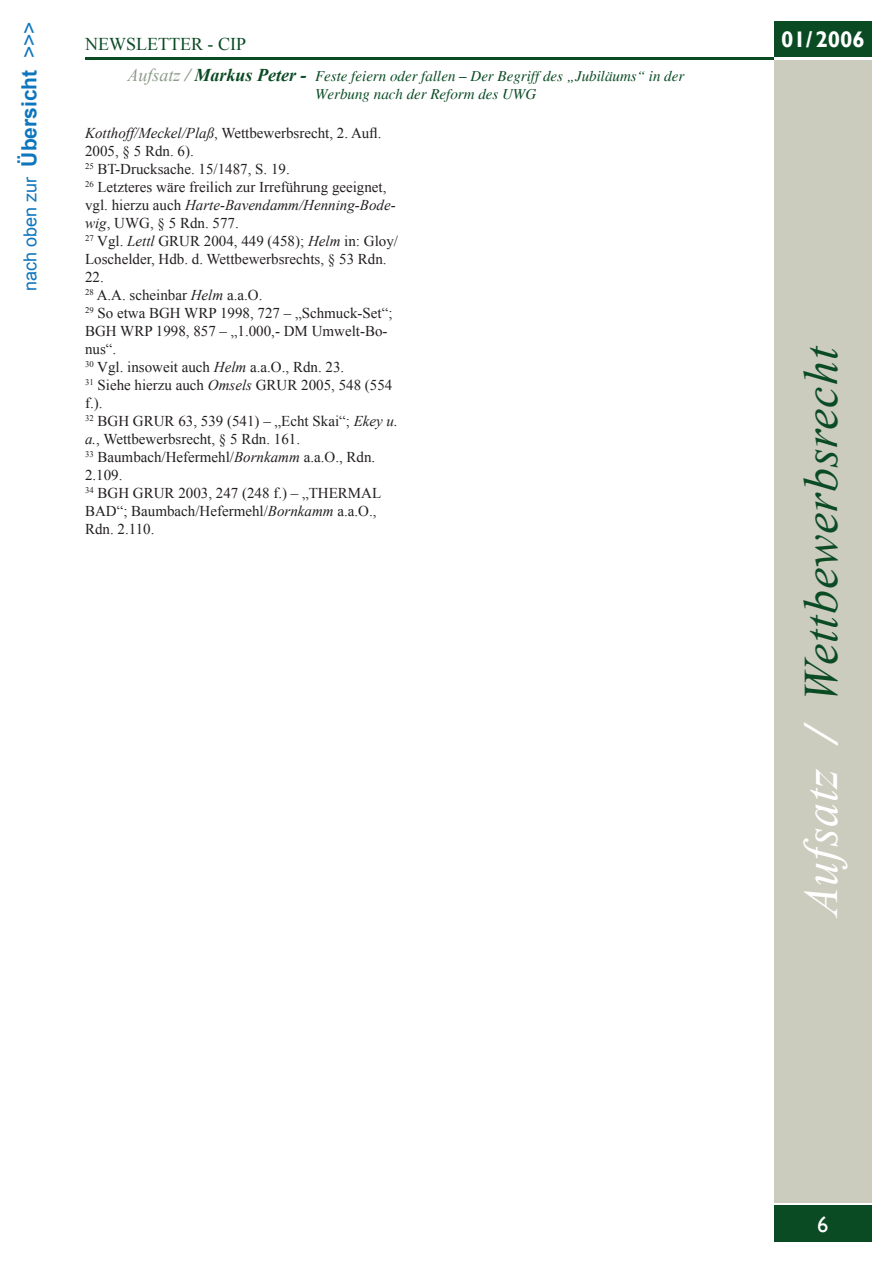
<style>
.page{position:relative;width:893px;height:1263px;background:#fff}
.page>*{position:absolute;margin:0;border:0;box-sizing:border-box;transform-origin:0 0}
.t1{font:italic 48px "Times New Roman";letter-spacing:.02em;color:#0a4b24}
.t2{font:700 22.5px "Gill Sans";color:#fff}
.t3{font:22.5px "Gill Sans";color:#fff}
.t4{font:18px "Arial";color:#0e76bd}
.t5{font:18px "Times New Roman";color:#0a4b24}
.t6{font:15px/18px "Times New Roman";color:#231f20}
.t7{font:italic 15px/18px "Times";color:#0a4b24}
.s1{font-weight:700;font-size:21px}
.s2{font-size:21px}
.s3{font-family:"Times New Roman";font-size:18px;color:#8c9d89}
.s4{font-family:"Times New Roman";font-weight:700;font-size:18px;color:#8c9d89}
.s5{font-family:"Times New Roman";font-weight:700;font-size:18px}
.s6{font-style:italic}
.s7{color:#fff}
.s8{font-weight:700;color:#fff}
</style>
<div class="page">
<div style="left:774px;top:60px;width:98px;height:1143px;background:#cbccbe"></div>
<div style="left:774px;top:21px;width:98px;height:36px;background:#0a4b24"></div>
<div style="left:774px;top:1205px;width:98px;height:37px;background:#0a4b24"></div>
<hr style="left:85px;top:57px;width:689px;height:3px;background:#0a4b24">
<p class="t4" style="left:18px;top:291px;width:271px;rotate:-90deg">nach oben zur <span class="s1">Übersicht</span> <span class="s2">&gt;&gt;&gt;</span></p>
<p class="t5" style="left:85px;top:32px;width:162px">NEWSLETTER - CIP</p>
<p class="t7" style="left:315px;top:67px;width:371px;text-indent:-188px"><span class="s3">Aufsatz</span> <span class="s4">/</span> <span class="s5">Markus Peter -</span> Feste feiern oder fallen – Der Begriff des „Jubiläums“ in der<br>Werbung nach der Reform des UWG</p>
<p class="t6" style="left:85px;top:124px;width:315px"><span class="s6">Kotthoff/Meckel/Plaß</span>, Wettbewerbsrecht, 2. Aufl.<br>2005, § 5 Rdn. 6).<br><sup>25</sup> BT-Drucksache. 15/1487, S. 19.<br><sup>26</sup> Letzteres wäre freilich zur Irreführung geeignet, vgl. hierzu auch <span class="s6">Harte-Bavendamm/Henning-Bode&shy;wig</span>, UWG, § 5 Rdn. 577.<br><sup>27</sup> Vgl. <span class="s6">Lettl</span> GRUR 2004, 449 (458); <span class="s6">Helm</span> in: Gloy/ Loschelder, Hdb. d. Wettbewerbsrechts, § 53 Rdn.<br>22.<br><sup>28</sup> A.A. scheinbar <span class="s6">Helm</span> a.a.O.<br><sup>29</sup> So etwa BGH WRP 1998, 727 – „Schmuck-Set“; BGH WRP 1998, 857 – „1.000,- DM Umwelt-Bo&shy;nus“.<br><sup>30</sup> Vgl. insoweit auch <span class="s6">Helm</span> a.a.O., Rdn. 23.<br><sup>31</sup> Siehe hierzu auch <span class="s6">Omsels</span> GRUR 2005, 548 (554 f.).<br><sup>32</sup> BGH GRUR 63, 539 (541) – „Echt Skai“; <span class="s6">Ekey u. a.</span>, Wettbewerbsrecht, § 5 Rdn. 161.<br><sup>33</sup> Baumbach/Hefermehl/<span class="s6">Bornkamm</span> a.a.O., Rdn.<br>2.109.<br><sup>34</sup> BGH GRUR 2003, 247 (248 f.) – „THERMAL BAD“; Baumbach/Hefermehl/<span class="s6">Bornkamm</span> a.a.O., Rdn. 2.110.</p>
<h2 class="t2" style="left:781px;top:26px;width:85px">01/ 2006</h2>
<h1 class="t1" style="left:788px;top:916px;width:571px;rotate:-90deg"><span class="s7">Aufsatz</span> <span class="s8">/</span> Wettbewerbsrecht</h1>
<h2 class="t3" style="left:817px;top:1211px;width:13px">6</h2>
</div>
